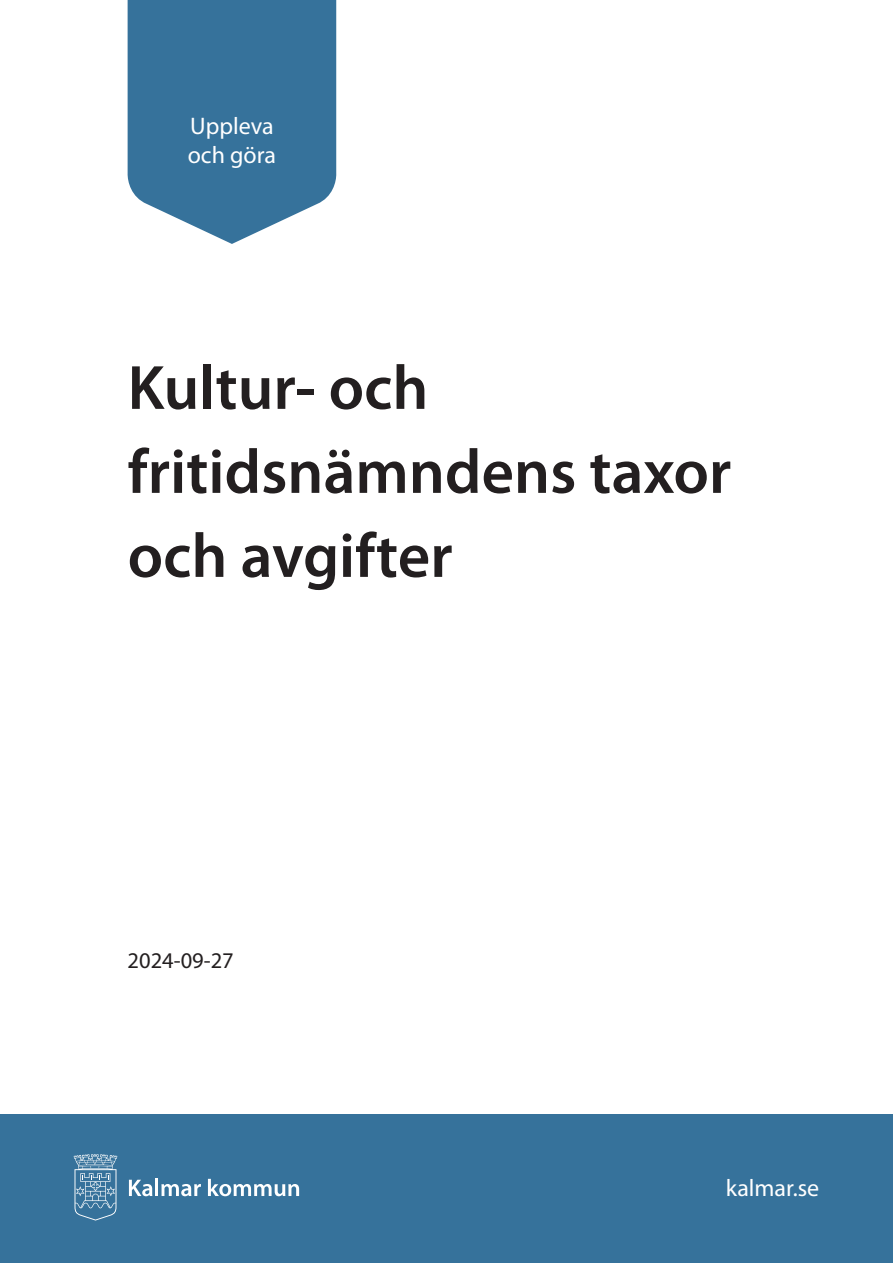
<style>
.page{position:relative;width:893px;height:1263px;background:#fff}
.page>*{position:absolute;margin:0;border:0;box-sizing:border-box;transform-origin:0 0}
.Framsida_-_Rubrik_1_-_svart{font:600 63px/84px "Myriad Pro";color:#231f20}
.Vimpel__text_-_vit{font:24px "Myriad Pro";color:#fff}
.Webbadress_-_vit{font:24px "Myriad Pro";color:#fff}
.Framsida_-_Rubrik_2_-_svart{font:22.5px "Myriad Pro";color:#231f20}
</style>
<div class="page">
<svg style="left:127px;top:0;width:209px;height:244px;background:#4b80a5"></svg>
<div style="left:0;top:1114px;width:893px;height:149px;background:#36729b"></div>
<svg style="left:129px;top:1180px;width:23px;height:16px"></svg>
<hr style="left:155px;top:1179px;width:3px;height:17px;background:#fff">
<svg style="left:161px;top:1184px;width:40px;height:12px"></svg>
<svg style="left:208px;top:1179px;width:91px;height:17px"></svg>
<svg style="left:74px;top:1154px;width:43px;height:66px"></svg>
<p class="Vimpel__text_-_vit" style="left:190px;top:111px;width:85px">Uppleva</p>
<p class="Vimpel__text_-_vit" style="left:188px;top:140px;width:90px">och göra</p>
<p class="Framsida_-_Rubrik_1_-_svart" style="left:128px;top:344px;width:605px">Kultur- och fritidsnämndens taxor och avgifter</p>
<p class="Framsida_-_Rubrik_2_-_svart" style="left:128px;top:947px;width:108px">2024-09-27</p>
<p class="Webbadress_-_vit" style="left:726px;top:1173px;width:95px">kalmar.se</p>
</div>
